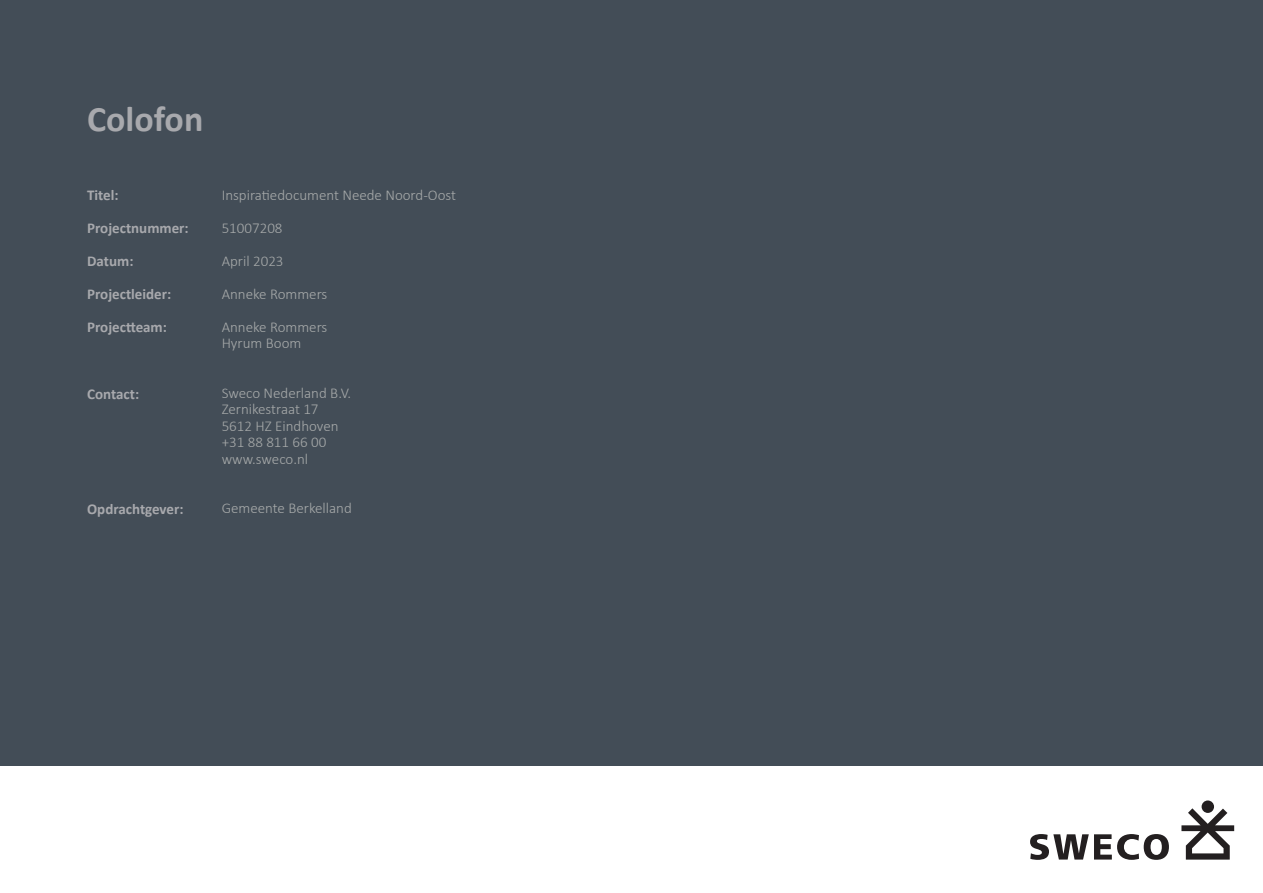
<style>
.page{position:relative;width:1263px;height:893px;background:#fff}
.page>*{position:absolute;margin:0;border:0;box-sizing:border-box;transform-origin:0 0}
.t1{font:700 36px "Calibri";color:#a8a9ad}
.t2{font:300 15px/16.5px "Calibri";color:#a7aaaa}
.t3{font:700 15px "Calibri";color:#a8a9ad}
</style>
<div class="page">
<div style="left:0;top:0;width:1263px;height:765px;background:#434d57"></div>
<svg style="left:1181px;top:808px;width:53px;height:52px"></svg>
<div style="left:1201px;top:800px;width:13px;height:13px;background:#231f20;border-radius:50%"></div>
<svg style="left:1030px;top:834px;width:139px;height:26px"></svg>
<h1 class="t1" style="left:87px;top:94px;width:118px">Colofon</h1>
<p class="t3" style="left:87px;top:185px;width:33px">Titel:</p>
<p class="t3" style="left:87px;top:218px;width:103px">Projectnummer:</p>
<p class="t3" style="left:87px;top:251px;width:48px">Datum:</p>
<p class="t3" style="left:87px;top:284px;width:86px">Projectleider:</p>
<p class="t3" style="left:87px;top:317px;width:81px">Projectteam:</p>
<p class="t3" style="left:87px;top:383px;width:53px">Contact:</p>
<p class="t3" style="left:87px;top:498px;width:98px">Opdrachtgever:</p>
<p class="t2" style="left:222px;top:186px;width:236px">Inspiratiedocument Neede Noord-Oost</p>
<p class="t2" style="left:222px;top:219px;width:62px">51007208</p>
<p class="t2" style="left:222px;top:252px;width:63px">April 2023</p>
<p class="t2" style="left:222px;top:285px;width:107px">Anneke Rommers</p>
<p class="t2" style="left:222px;top:318px;width:107px">Anneke Rommers<br>Hyrum Boom</p>
<p class="t2" style="left:222px;top:384px;width:131px">Sweco Nederland B.V.<br>Zernikestraat 17<br>5612 HZ Eindhoven +31 88 811 66 00 www.sweco.nl</p>
<p class="t2" style="left:222px;top:500px;width:132px">Gemeente Berkelland</p>
</div>
